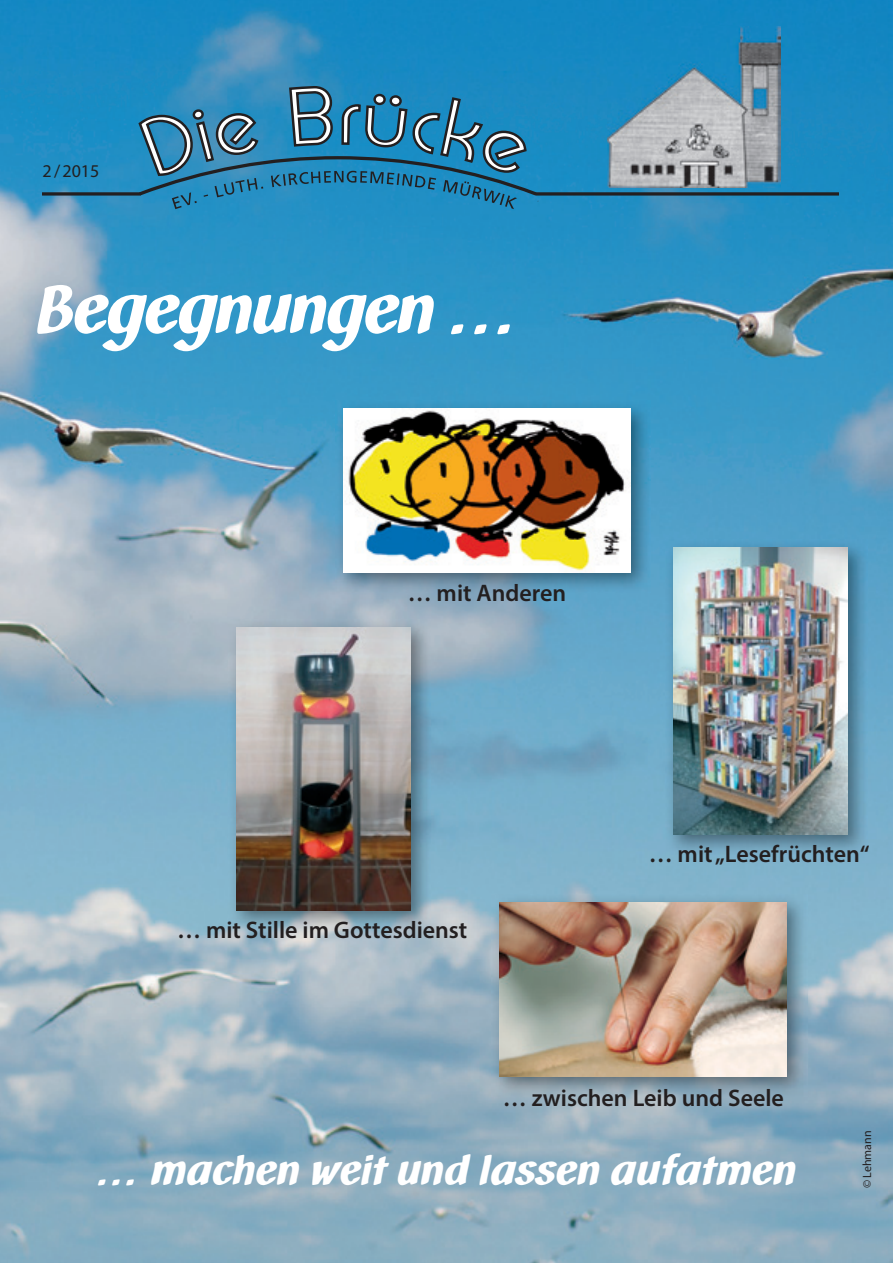
<style>
.page{position:relative;width:893px;height:1263px;background:#fff}
.page>*{position:absolute;margin:0;border:0;box-sizing:border-box;transform-origin:0 0}
.t1{font:69px "MODERATIO";color:#fff}
.t2{font:42px "MODERATIO";letter-spacing:.025em;color:#fff}
.t3{font:600 24px "Myriad Pro";color:#231f20}
.t4{font:18px "Myriad Pro";color:#231f20}
.t5{font:12px "Myriad Pro";color:#231f20}
</style>
<div class="page">
<img style="left:0;top:0;width:893px;height:1263px">
<img style="left:228px;top:619px;width:203px;height:311px">
<img style="left:236px;top:627px;width:175px;height:283px">
<img style="left:335px;top:401px;width:316px;height:191px">
<img style="left:343px;top:409px;width:287px;height:163px">
<img style="left:665px;top:539px;width:203px;height:316px">
<img style="left:673px;top:547px;width:175px;height:287px">
<svg style="left:43px;top:86px;width:795px;height:123px;background:#2a85b3"></svg>
<img style="left:607px;top:26px;width:173px;height:162px">
<img style="left:492px;top:894px;width:315px;height:202px">
<img style="left:500px;top:902px;width:287px;height:174px">
<p class="t4" style="left:43px;top:160px;width:58px">2 / 2015</p>
<h1 class="t1" style="left:39px;top:267px;width:485px">Begegnungen …</h1>
<p class="t3" style="left:408px;top:578px;width:160px">… mit Anderen</p>
<p class="t3" style="left:177px;top:914px;width:292px">… mit Stille im Gottesdienst</p>
<p class="t3" style="left:649px;top:839px;width:223px">… mit „Lesefrüchten“</p>
<p class="t3" style="left:503px;top:1083px;width:283px">… zwischen Leib und Seele</p>
<h2 class="t2" style="left:100px;top:1144px;width:699px">… machen weit und lassen aufatmen</h2>
<p class="t5" style="left:860px;top:1188px;width:59px;rotate:-90deg">© Lehmann</p>
</div>
